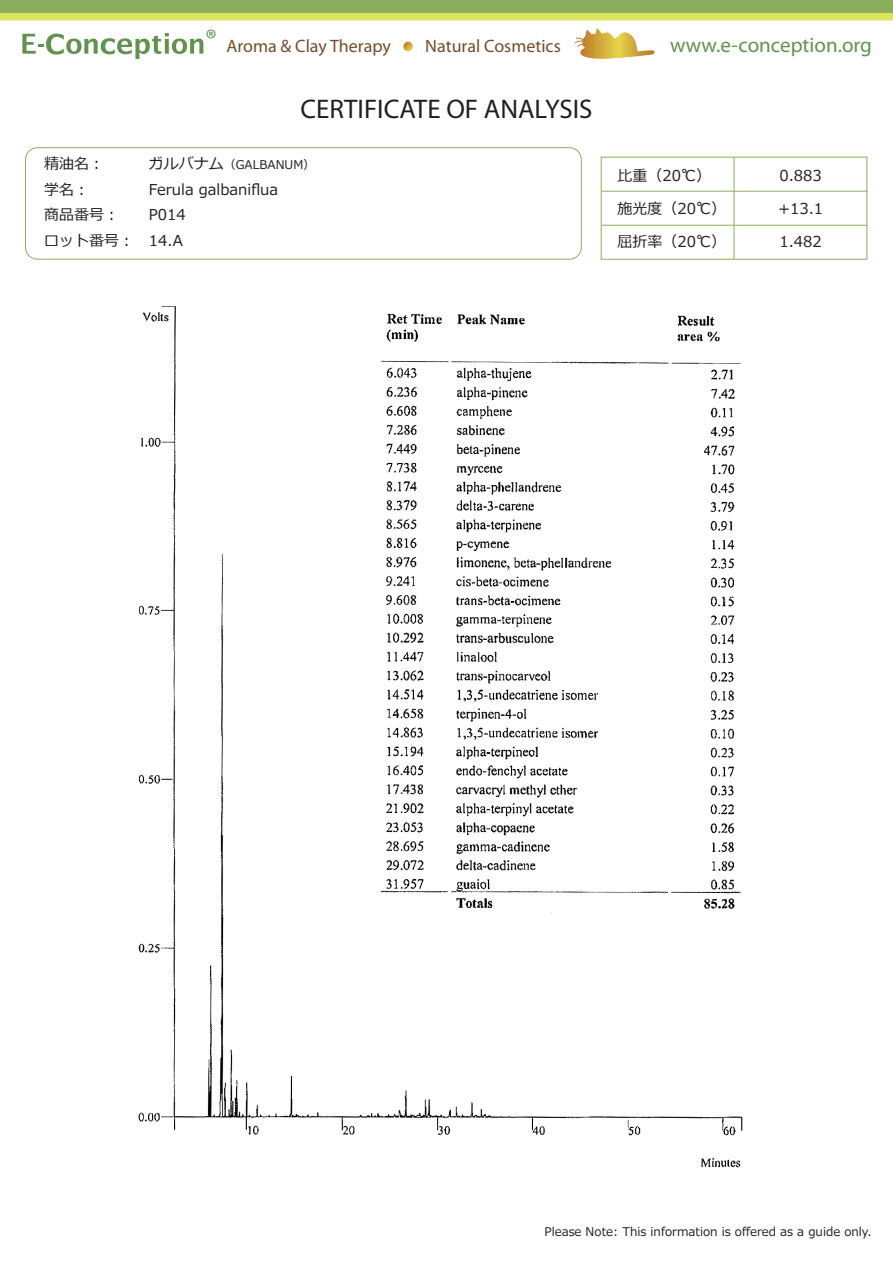
<style>
.page{position:relative;width:893px;height:1263px;background:#fff}
.page>*{position:absolute;margin:0;border:0;box-sizing:border-box;transform-origin:0 0}
.t1{font:27px "Myriad Pro";color:#231f20}
.t2{font:21px "Myriad Pro";color:#61934d}
.t3{font:18px "Myriad Pro";color:#754d29}
.t4{font:15px/25.5px "Meiryo";color:#231f20}
.t5{font:12px "Meiryo";color:#231f20}
.s1{font-size:15px}
</style>
<div class="page">
<svg style="left:574px;top:28px;width:81px;height:31px"></svg>
<div style="left:0;top:0;width:893px;height:15px;background:#8aae5b"></div>
<div style="left:0;top:13px;width:893px;height:7px;background:#dfe460"></div>
<svg style="left:403px;top:42px;width:10px;height:10px"></svg>
<svg style="left:22px;top:33px;width:181px;height:26px"></svg>
<div style="left:25px;top:147px;width:557px;height:113px;border:1px solid #8aaf5a;border-radius:12px"></div>
<div style="left:601px;top:157px;width:266px;height:103px;border:1px solid #8aaf5a"></div>
<hr style="left:602px;top:191px;width:265px;height:1px;background:#8aaf5a">
<hr style="left:602px;top:225px;width:265px;height:1px;background:#8aaf5a">
<hr style="left:734px;top:157px;width:1px;height:102px;background:#8aaf5a">
<img style="left:138px;top:305px;width:605px;height:863px">
<p class="t3" style="left:205px;top:35px;width:187px"><sup>®</sup> Aroma &amp; Clay Therapy</p>
<p class="t3" style="left:425px;top:35px;width:137px">Natural Cosmetics</p>
<h2 class="t2" style="left:670px;top:32px;width:203px">www.e-conception.org</h2>
<h1 class="t1" style="left:300px;top:92px;width:293px">CERTIFICATE OF ANALYSIS</h1>
<p class="t5" style="left:149px;top:156px;width:168px"><span class="s1">ガルバナム</span>（GALBANUM）</p>
<p class="t4" style="left:149px;top:177px;width:131px">Ferula galbaniflua<br>P014<br>14.A</p>
<p class="t4" style="left:44px;top:152px;width:91px">精油名：<br>学名：<br>商品番号：ロット番号：</p>
<p class="t4" style="left:617px;top:163px;width:95px">比重（20℃）</p>
<p class="t4" style="left:617px;top:196px;width:110px">施光度（20℃）</p>
<p class="t4" style="left:617px;top:229px;width:110px">屈折率（20℃）</p>
<p class="t4" style="left:779px;top:163px;width:44px">0.883</p>
<p class="t4" style="left:778px;top:196px;width:47px">+13.1</p>
<p class="t4" style="left:779px;top:229px;width:44px">1.482</p>
<p class="t5" style="left:545px;top:1224px;width:329px">Please Note: This information is offered as a guide only.</p>
</div>
